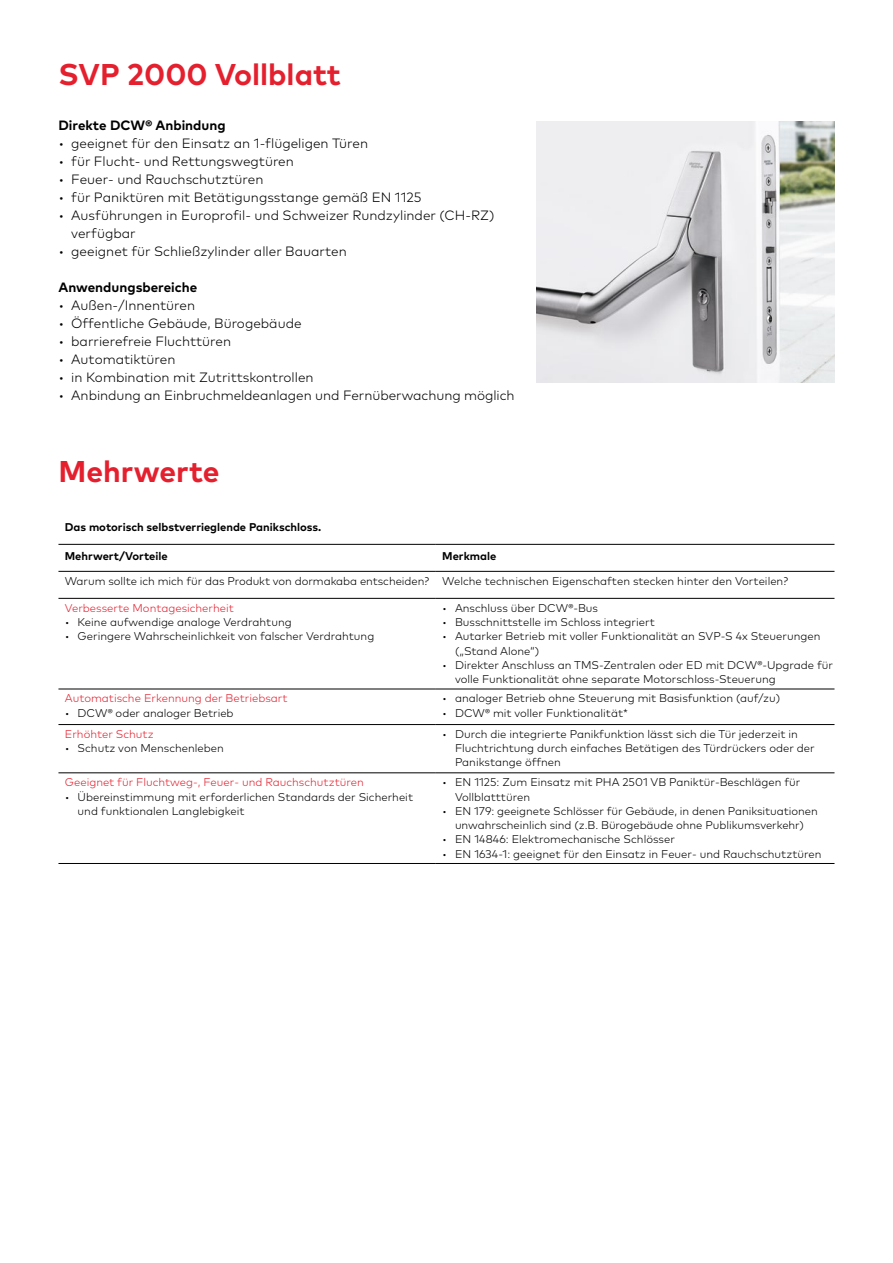
<style>
.page{position:relative;width:893px;height:1263px;background:#fff}
.page>*{position:absolute;margin:0;border:0;box-sizing:border-box;transform-origin:0 0}
.t1{font:700 30px "Mark Pro";color:#e5202e}
.t2{font:300 13.5px/18px "Mark Pro";color:#000}
.t3{font:700 13.5px "Mark Pro";color:#000}
.t4{font:300 11.25px/14.2px "Mark Pro";color:#000}
.t5{font:300 11.25px "Mark Pro";color:#e5202e}
.t6{font:700 11.25px "Mark Pro";color:#000}
</style>
<div class="page">
<img style="left:537px;top:121px;width:297px;height:261px">
<hr style="left:58px;top:598px;width:378px;height:1px;background:#000">
<hr style="left:436px;top:598px;width:398px;height:1px;background:#000">
<hr style="left:58px;top:544px;width:378px;height:1px;background:#000">
<hr style="left:436px;top:544px;width:398px;height:1px;background:#000">
<hr style="left:58px;top:571px;width:378px;height:1px;background:#000">
<hr style="left:436px;top:571px;width:398px;height:1px;background:#000">
<hr style="left:58px;top:772px;width:378px;height:1px;background:#000">
<hr style="left:436px;top:772px;width:398px;height:1px;background:#000">
<hr style="left:58px;top:863px;width:378px;height:1px;background:#000">
<hr style="left:436px;top:863px;width:398px;height:1px;background:#000">
<hr style="left:58px;top:689px;width:378px;height:1px;background:#000">
<hr style="left:436px;top:689px;width:398px;height:1px;background:#000">
<hr style="left:58px;top:724px;width:378px;height:1px;background:#000">
<hr style="left:436px;top:724px;width:398px;height:1px;background:#000">
<h1 class="t1" style="left:58px;top:52px;width:284px">SVP 2000 Vollblatt</h1>
<p class="t3" style="left:58px;top:115px;width:169px">Direkte DCW® Anbindung</p>
<p class="t2" style="left:58px;top:134px;width:311px">• geeignet für den Einsatz an 1-flügeligen Türen</p>
<p class="t2" style="left:58px;top:152px;width:237px">• für Flucht- und Rettungswegtüren</p>
<p class="t2" style="left:58px;top:170px;width:207px">• Feuer- und Rauchschutztüren</p>
<p class="t2" style="left:58px;top:188px;width:365px">• für Paniktüren mit Betätigungsstange gemäß EN 1125</p>
<p class="t2" style="left:71px;top:206px;width:425px;text-indent:-13px">• Ausführungen in Europrofil- und Schweizer Rundzylinder (CH-RZ) verfügbar</p>
<p class="t2" style="left:58px;top:242px;width:290px">• geeignet für Schließzylinder aller Bauarten</p>
<p class="t3" style="left:58px;top:277px;width:140px">Anwendungsbereiche</p>
<p class="t2" style="left:58px;top:296px;width:138px">• Außen-/Innentüren</p>
<p class="t2" style="left:58px;top:314px;width:245px">• Öffentliche Gebäude, Bürogebäude</p>
<p class="t2" style="left:58px;top:332px;width:174px">• barrierefreie Fluchttüren</p>
<p class="t2" style="left:58px;top:350px;width:119px">• Automatiktüren</p>
<p class="t2" style="left:58px;top:368px;width:257px">• in Kombination mit Zutrittskontrollen</p>
<p class="t2" style="left:58px;top:386px;width:458px">• Anbindung an Einbruchmeldeanlagen und Fernüberwachung möglich</p>
<h1 class="t1" style="left:58px;top:448px;width:163px">Mehrwerte</h1>
<p class="t6" style="left:65px;top:518px;width:258px">Das motorisch selbstverrieglende Panikschloss.</p>
<p class="t6" style="left:65px;top:547px;width:104px">Mehrwert/Vorteile</p>
<p class="t6" style="left:442px;top:547px;width:56px">Merkmale</p>
<p class="t4" style="left:65px;top:573px;width:725px">Warum sollte ich mich für das Produkt von dormakaba entscheiden? Welche technischen Eigenschaften stecken hinter den Vorteilen?</p>
<p class="t5" style="left:65px;top:599px;width:171px">Verbesserte Montagesicherheit</p>
<p class="t4" style="left:65px;top:614px;width:228px">• Keine aufwendige analoge Verdrahtung</p>
<p class="t4" style="left:65px;top:628px;width:311px">• Geringere Wahrscheinlichkeit von falscher Verdrahtung</p>
<p class="t4" style="left:442px;top:600px;width:157px">• Anschluss über DCW®-Bus</p>
<p class="t4" style="left:442px;top:614px;width:214px">• Busschnittstelle im Schloss integriert</p>
<p class="t4" style="left:455px;top:628px;width:367px;text-indent:-13px">• Autarker Betrieb mit voller Funktionalität an SVP-S 4x Steuerungen („Stand Alone“)</p>
<p class="t4" style="left:455px;top:657px;width:380px;text-indent:-13px">• Direkter Anschluss an TMS-Zentralen oder ED mit DCW®-Upgrade für volle Funktionalität ohne separate Motorschloss-Steuerung</p>
<p class="t5" style="left:65px;top:690px;width:224px">Automatische Erkennung der Betriebsart</p>
<p class="t4" style="left:65px;top:705px;width:170px">• DCW® oder analoger Betrieb</p>
<p class="t4" style="left:442px;top:690px;width:340px">• analoger Betrieb ohne Steuerung mit Basisfunktion (auf/zu)</p>
<p class="t4" style="left:442px;top:705px;width:187px">• DCW® mit voller Funktionalität*</p>
<p class="t5" style="left:65px;top:725px;width:90px">Erhöhter Schutz</p>
<p class="t4" style="left:65px;top:740px;width:161px">• Schutz von Menschenleben</p>
<p class="t4" style="left:455px;top:726px;width:361px;text-indent:-13px">• Durch die integrierte Panikfunktion lässt sich die Tür jederzeit in<br>Fluchtrichtung durch einfaches Betätigen des Türdrückers oder der<br>Panikstange öffnen</p>
<p class="t5" style="left:65px;top:774px;width:300px">Geeignet für Fluchtweg-, Feuer- und Rauchschutztüren</p>
<p class="t4" style="left:78px;top:788px;width:337px;text-indent:-13px">• Übereinstimmung mit erforderlichen Standards der Sicherheit und funktionalen Langlebigkeit</p>
<p class="t4" style="left:455px;top:774px;width:347px;text-indent:-13px">• EN 1125: Zum Einsatz mit PHA 2501 VB Paniktür-Beschlägen für<br>Vollblatttüren</p>
<p class="t4" style="left:442px;top:803px;width:377px;text-align:center">• EN 179: geeignete Schlösser für Gebäude, in denen Paniksituationen unwahrscheinlich sind (z.B. Bürogebäude ohne Publikumsverkehr)</p>
<p class="t4" style="left:442px;top:831px;width:234px">• EN 14846: Elektromechanische Schlösser</p>
<p class="t4" style="left:442px;top:845px;width:381px">• EN 1634-1: geeignet für den Einsatz in Feuer- und Rauchschutztüren</p>
</div>
